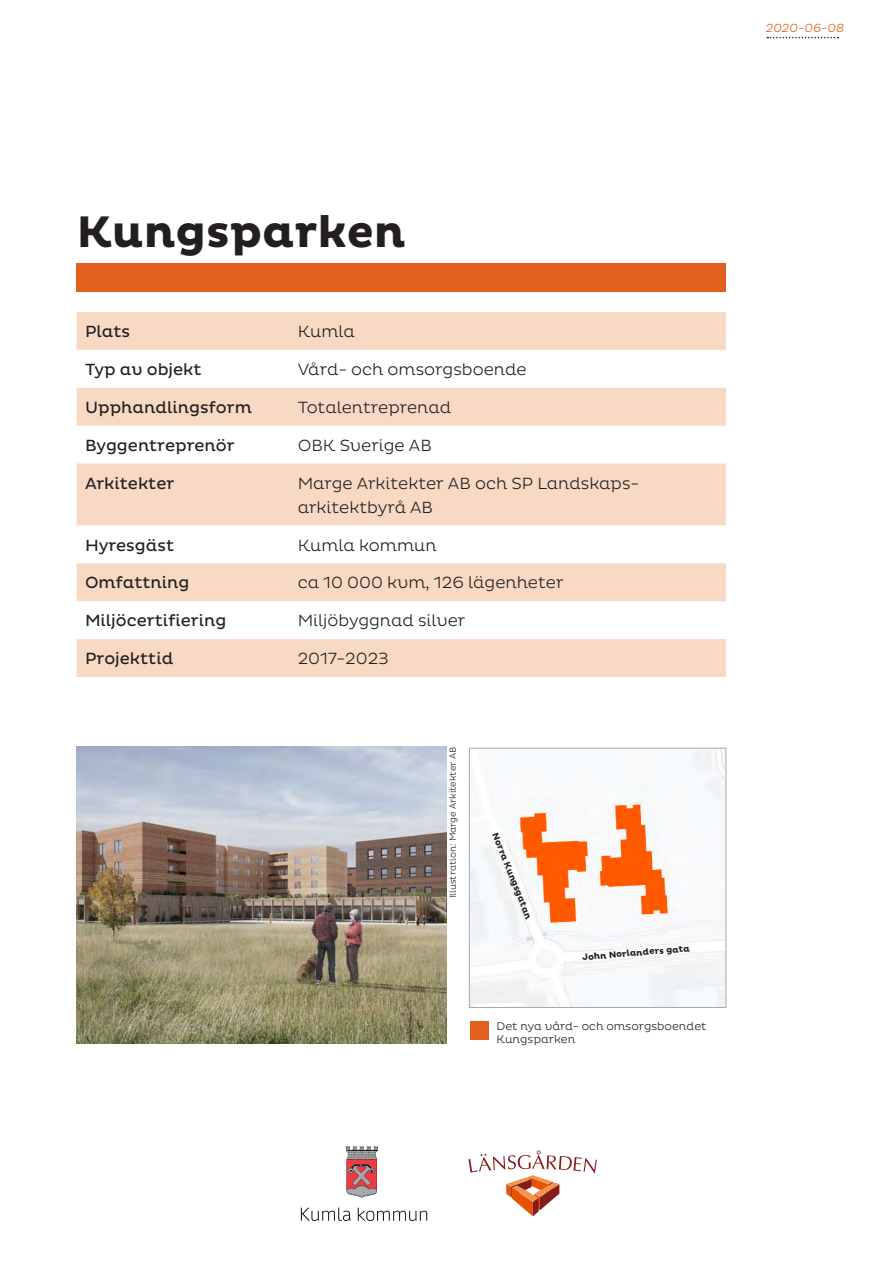
<style>
.page{position:relative;width:893px;height:1263px;background:#fff}
.page>*{position:absolute;margin:0;border:0;box-sizing:border-box;transform-origin:0 0}
.t1{font:700 45px "Pluto";color:#231f20}
.t2{font:300 16.5px "Pluto";color:#231f20}
.t3{font:16.5px "Pluto";color:#231f20}
.t4{font:italic 300 12px "Pluto";color:#e1601e}
.t5{font:300 11.25px/13.5px "Pluto";color:#231f20}
.t6{font:700 9px "Pluto";color:#231f20}
.t7{font:300 9px "Pluto";color:#231f20}
</style>
<div class="page">
<div style="left:77px;top:263px;width:649px;height:29px;background:#e1601e"></div>
<svg style="left:767px;top:37px;width:71px;height:1px"></svg>
<svg style="left:77px;top:312px;width:649px;height:365px;fill:#f8d9c3"></svg>
<div style="left:470px;top:1021px;width:19px;height:19px;background:#e1601e"></div>
<img style="left:471px;top:750px;width:253px;height:256px">
<div style="left:469px;top:748px;width:257px;height:260px;border:1px solid #a8a9ad"></div>
<img style="left:77px;top:747px;width:370px;height:296px">
<svg style="left:468px;top:1150px;width:129px;height:66px"></svg>
<svg style="left:301px;top:1207px;width:50px;height:14px"></svg>
<svg style="left:358px;top:1207px;width:69px;height:14px"></svg>
<svg style="left:346px;top:1146px;width:32px;height:52px;background:#b7787d"></svg>
<p class="t4" style="left:766px;top:22px;width:80px">2020-06-08</p>
<p class="t1" style="left:77px;top:206px;width:331px">Kungsparken</p>
<p class="t3" style="left:85px;top:322px;width:47px">Plats</p>
<p class="t2" style="left:298px;top:322px;width:59px">Kumla</p>
<p class="t3" style="left:85px;top:360px;width:118px">Typ av objekt</p>
<p class="t2" style="left:298px;top:360px;width:230px">Vård- och omsorgsboende</p>
<p class="t3" style="left:85px;top:398px;width:168px">Upphandlingsform</p>
<p class="t2" style="left:298px;top:398px;width:155px">Totalentreprenad</p>
<p class="t3" style="left:85px;top:436px;width:151px">Byggentreprenör</p>
<p class="t2" style="left:298px;top:436px;width:136px">OBK Sverige AB</p>
<p class="t3" style="left:85px;top:474px;width:91px">Arkitekter</p>
<p class="t2" style="left:298px;top:474px;width:343px">Marge Arkitekter AB och SP Landskaps-</p>
<p class="t2" style="left:298px;top:498px;width:137px">arkitektbyrå AB</p>
<p class="t3" style="left:85px;top:536px;width:91px">Hyresgäst</p>
<p class="t2" style="left:298px;top:536px;width:140px">Kumla kommun</p>
<p class="t3" style="left:85px;top:573px;width:106px">Omfattning</p>
<p class="t2" style="left:298px;top:573px;width:267px">ca 10 000 kvm, 126 lägenheter</p>
<p class="t3" style="left:85px;top:611px;width:143px">Miljöcertifiering</p>
<p class="t2" style="left:298px;top:611px;width:169px">Miljöbyggnad silver</p>
<p class="t3" style="left:85px;top:649px;width:90px">Projekttid</p>
<p class="t2" style="left:298px;top:649px;width:93px">2017-2023</p>
<p class="t7" style="left:448px;top:898px;width:153px;rotate:-90deg">Illustration: Marge Arkitekter AB</p>
<p class="t6" style="left:500px;top:831px;width:93px;rotate:68deg">Norra Kungsgatan</p>
<p class="t6" style="left:582px;top:952px;width:109px;rotate:-5deg">John Norlanders gata</p>
<p class="t5" style="left:496px;top:1019px;width:212px">Det nya vård- och omsorgsboendet<br>Kungsparken</p>
</div>
